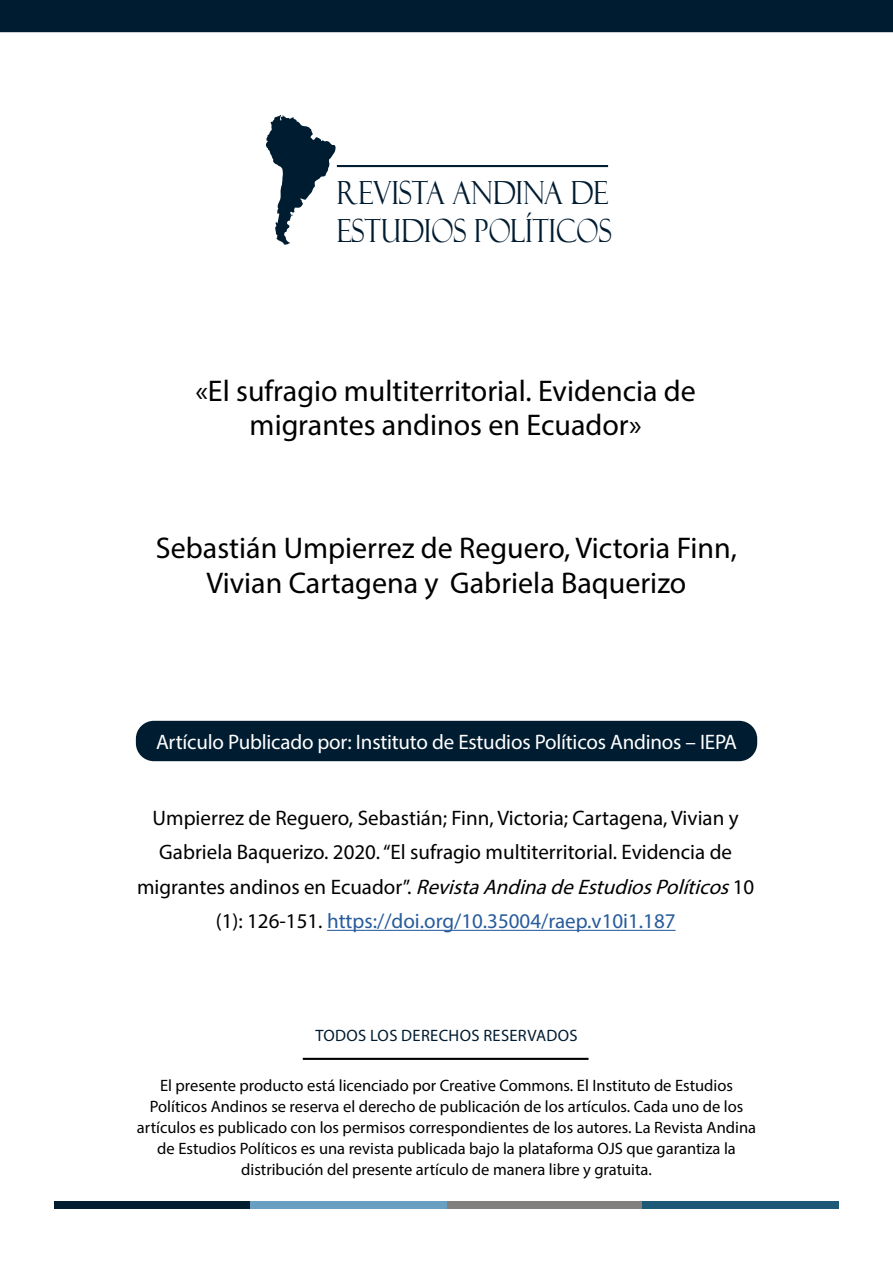
<style>
.page{position:relative;width:893px;height:1263px;background:#fff}
.page>*{position:absolute;margin:0;border:0;box-sizing:border-box;transform-origin:0 0}
.t1{font:31.95px/38.4px "Felix Titling";color:#001c31;scale:.85 1}
.t2{font:30px/34.5px "Myriad Pro";color:#000;text-align:center}
.t3{font:21px/34.5px "Myriad Pro";color:#000;text-align:center}
.t4{font:21px "Myriad Pro";letter-spacing:-.01em;color:#fff}
.t5{font:16.5px/21px "Myriad Pro";color:#000;text-align:center}
.t6{font:16.5px "Myriad Pro";letter-spacing:.02em;color:#001c31}
.s1{font-style:italic}
.s2{color:#275b9b}
</style>
<div class="page">
<div style="left:136px;top:721px;width:621px;height:40px;background:#001c31;border-radius:18px"></div>
<div style="left:54px;top:1201px;width:196px;height:8px;background:#001c31"></div>
<div style="left:439px;top:1201px;width:204px;height:8px;background:#81807f"></div>
<div style="left:250px;top:1201px;width:196px;height:8px;background:#699fc0"></div>
<div style="left:643px;top:1201px;width:196px;height:8px;background:#1d5877"></div>
<hr style="left:303px;top:1058px;width:285px;height:2px;background:#000">
<hr style="left:337px;top:165px;width:271px;height:2px;background:#001c31">
<svg style="left:266px;top:115px;width:70px;height:130px"></svg>
<div style="left:1px;top:1px;width:891px;height:30px;background:#001c31"></div>
<div style="left:0;top:0;width:893px;height:32px;border:2px solid #001c31"></div>
<hr style="left:327px;top:930px;width:349px;height:1px;background:#275b9b">
<h1 class="t1" style="left:337px;top:173px;width:325px">REVISTA ANDINA DE<br>ESTUDIOS POLÍTICOS</h1>
<h2 class="t2" style="left:195px;top:373px;width:502px">«El sufragio multiterritorial. Evidencia de migrantes andinos en Ecuador»</h2>
<h2 class="t2" style="left:156px;top:530px;width:583px">Sebastián Umpierrez de Reguero, Victoria Finn,<br>Vivian Cartagena y Gabriela Baquerizo</h2>
<p class="t4" style="left:156px;top:729px;width:583px">Artículo Publicado por: Instituto de Estudios Políticos Andinos – IEPA</p>
<p class="t3" style="left:137px;top:800px;width:619px">Umpierrez de Reguero, Sebastián; Finn, Victoria; Cartagena, Vivian y Gabriela Baquerizo. 2020. “El sufragio multiterritorial. Evidencia de<br>m i g r a n t e s a n d i n o s e n E c u a d o r ”. <span class="s1">RevistaAndinadeEstudiosPolíticos</span>1 0 (1): 126-151. <span class="s2">https://doi.org/10.35004/raep.v10i1.187</span></p>
<p class="t6" style="left:315px;top:1025px;width:264px">TODOS LOS DERECHOS RESERVADOS</p>
<p class="t5" style="left:137px;top:1075px;width:621px">El presente producto está licenciado por Creative Commons. El Instituto de Estudios Políticos Andinos se reserva el derecho de publicación de los artículos. Cada uno de los artículos es publicado con los permisos correspondientes de los autores. La Revista Andina de Estudios Políticos es una revista publicada bajo la plataforma OJS que garantiza la distribución del presente artículo de manera libre y gratuita.</p>
</div>
